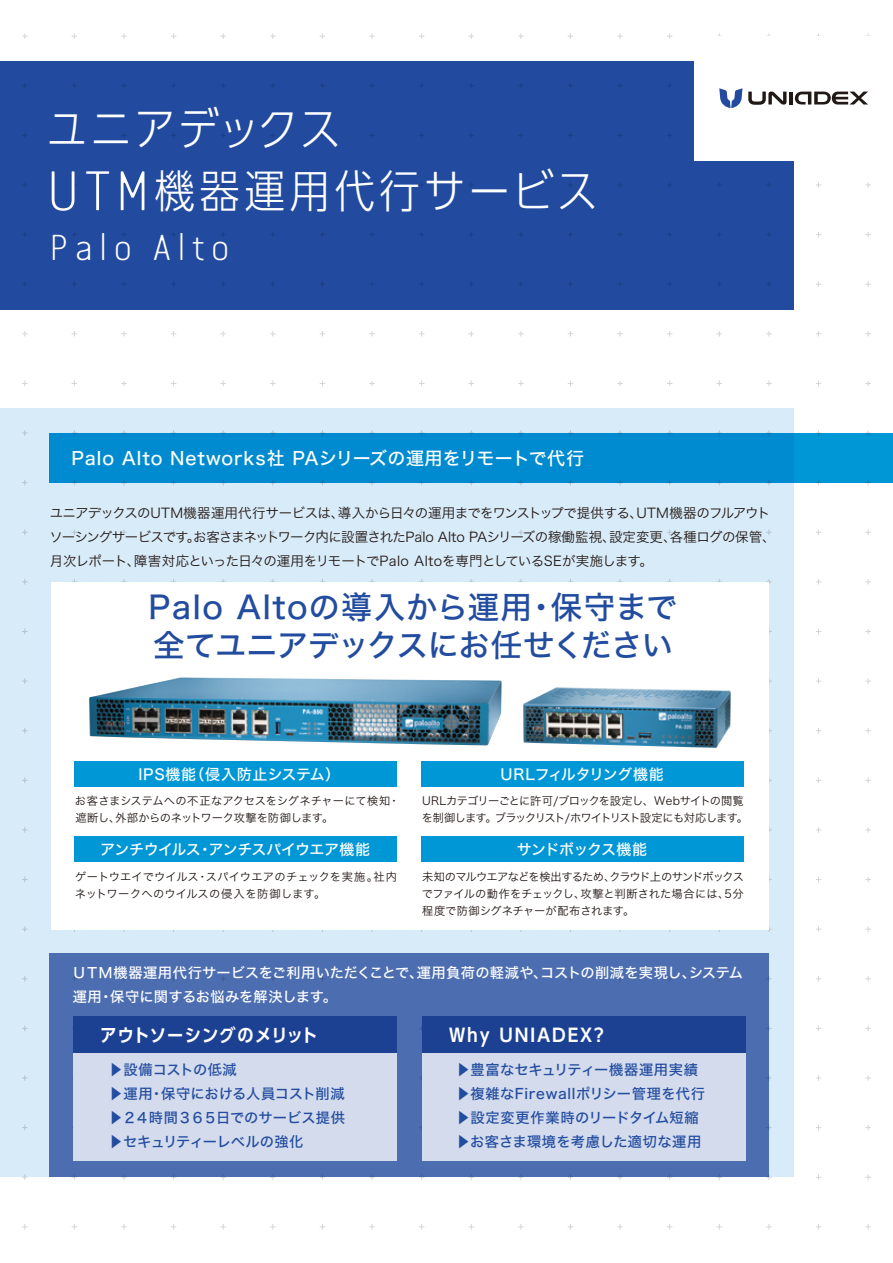
<style>
.page{position:relative;width:893px;height:1263px;background:#fff}
.page>*{position:absolute;margin:0;border:0;box-sizing:border-box;transform-origin:0 0}
.t1{font:300 45px/61.5px "UD Shin Go C Oniz Pr 6 N";letter-spacing:.095em;color:#fff}
.t2{font:300 36px "Van Condensed Light Pro";letter-spacing:.2em;color:#fff}
.t3{font:31.5px/37.5px "Hira Kaku Std N W5";letter-spacing:-.005em;color:#224c9f}
.t4{font:18px "Hira Kaku Std N W5";letter-spacing:.04em;color:#fff}
.t5{font:18px "UD Shin Go C Oniz Pr 6 De B";letter-spacing:.04em;color:#fff}
.t6{font:18px "UD Shin Go C Oniz Pr 6 De B";letter-spacing:.1em;color:#fff}
.t7{font:15px "Hira Kaku Std N W5";letter-spacing:-.025em;color:#fff}
.t8{font:15px "Hira Kaku Std N W5";letter-spacing:.05em;color:#fff}
.t9{font:15px "Hira Kaku Std N W5";letter-spacing:-.045em;color:#fff}
.t10{font:14.25px/24px "Hira Kaku Std N W5";letter-spacing:.03em;color:#224c9f}
.t11{font:14.25px/24px "Hira Kaku Std N W5";letter-spacing:.005em;color:#fff}
.t12{font:14.25px/24px "Hira Kaku Std N W5";letter-spacing:-.015em;color:#224c9f}
.t13{font:13.5px/24px "Hira Kaku Std N W3";letter-spacing:-.04em;color:#221815}
.t14{font:11.25px/17.2px "Hira Kaku Std N W3";letter-spacing:-.015em;color:#221815;text-align:justify}
.t15{font:11.25px/17.2px "Hira Kaku Std N W3";letter-spacing:-.065em;color:#221815}
.t16{font:11.25px/17.2px "Hira Kaku Std N W3";letter-spacing:.01em;color:#221815}
.s1{font-family:"Van Condensed Light Pro";font-size:55.5px}
.s2{font-family:"Koz Go Pro"}
</style>
<div class="page">
<svg style="left:865px;top:182px;width:6px;height:6px"></svg>
<svg style="left:865px;top:232px;width:6px;height:5px"></svg>
<svg style="left:865px;top:281px;width:6px;height:6px"></svg>
<svg style="left:865px;top:331px;width:6px;height:6px"></svg>
<svg style="left:865px;top:381px;width:6px;height:5px"></svg>
<svg style="left:865px;top:529px;width:6px;height:6px"></svg>
<svg style="left:865px;top:579px;width:6px;height:6px"></svg>
<svg style="left:865px;top:629px;width:6px;height:5px"></svg>
<svg style="left:865px;top:678px;width:6px;height:6px"></svg>
<svg style="left:865px;top:728px;width:6px;height:5px"></svg>
<svg style="left:865px;top:777px;width:6px;height:6px"></svg>
<svg style="left:865px;top:827px;width:6px;height:6px"></svg>
<svg style="left:865px;top:877px;width:6px;height:5px"></svg>
<svg style="left:865px;top:926px;width:6px;height:6px"></svg>
<svg style="left:865px;top:976px;width:6px;height:5px"></svg>
<svg style="left:865px;top:1026px;width:6px;height:5px"></svg>
<svg style="left:865px;top:1075px;width:6px;height:6px"></svg>
<svg style="left:865px;top:1125px;width:6px;height:5px"></svg>
<svg style="left:865px;top:1174px;width:6px;height:6px"></svg>
<svg style="left:816px;top:182px;width:5px;height:6px"></svg>
<svg style="left:816px;top:281px;width:5px;height:6px"></svg>
<svg style="left:816px;top:331px;width:5px;height:6px"></svg>
<svg style="left:816px;top:579px;width:5px;height:6px"></svg>
<svg style="left:816px;top:678px;width:5px;height:6px"></svg>
<svg style="left:816px;top:827px;width:5px;height:6px"></svg>
<svg style="left:816px;top:926px;width:5px;height:6px"></svg>
<svg style="left:816px;top:976px;width:5px;height:5px"></svg>
<svg style="left:816px;top:1075px;width:5px;height:6px"></svg>
<svg style="left:816px;top:1174px;width:5px;height:6px"></svg>
<svg style="left:766px;top:331px;width:6px;height:6px"></svg>
<svg style="left:766px;top:381px;width:6px;height:5px"></svg>
<svg style="left:717px;top:331px;width:5px;height:6px"></svg>
<svg style="left:667px;top:33px;width:5px;height:6px"></svg>
<svg style="left:667px;top:331px;width:5px;height:6px"></svg>
<svg style="left:617px;top:33px;width:6px;height:6px"></svg>
<svg style="left:617px;top:331px;width:6px;height:6px"></svg>
<svg style="left:617px;top:381px;width:6px;height:5px"></svg>
<svg style="left:568px;top:33px;width:5px;height:6px"></svg>
<svg style="left:568px;top:331px;width:5px;height:6px"></svg>
<svg style="left:518px;top:33px;width:6px;height:6px"></svg>
<svg style="left:518px;top:331px;width:6px;height:6px"></svg>
<svg style="left:518px;top:381px;width:6px;height:5px"></svg>
<svg style="left:468px;top:33px;width:6px;height:6px"></svg>
<svg style="left:468px;top:331px;width:6px;height:6px"></svg>
<svg style="left:419px;top:33px;width:5px;height:6px"></svg>
<svg style="left:419px;top:331px;width:5px;height:6px"></svg>
<svg style="left:369px;top:33px;width:6px;height:6px"></svg>
<svg style="left:369px;top:331px;width:6px;height:6px"></svg>
<svg style="left:369px;top:381px;width:6px;height:5px"></svg>
<svg style="left:320px;top:33px;width:5px;height:6px"></svg>
<svg style="left:320px;top:331px;width:5px;height:6px"></svg>
<svg style="left:270px;top:33px;width:6px;height:6px"></svg>
<svg style="left:270px;top:331px;width:6px;height:6px"></svg>
<svg style="left:270px;top:381px;width:6px;height:5px"></svg>
<svg style="left:220px;top:33px;width:6px;height:6px"></svg>
<svg style="left:220px;top:331px;width:6px;height:6px"></svg>
<svg style="left:220px;top:381px;width:6px;height:5px"></svg>
<svg style="left:171px;top:33px;width:5px;height:6px"></svg>
<svg style="left:171px;top:331px;width:5px;height:6px"></svg>
<svg style="left:121px;top:33px;width:6px;height:6px"></svg>
<svg style="left:121px;top:331px;width:6px;height:6px"></svg>
<svg style="left:121px;top:381px;width:6px;height:5px"></svg>
<svg style="left:72px;top:33px;width:5px;height:6px"></svg>
<svg style="left:72px;top:331px;width:5px;height:6px"></svg>
<svg style="left:865px;top:1224px;width:6px;height:5px"></svg>
<svg style="left:816px;top:1224px;width:5px;height:5px"></svg>
<svg style="left:766px;top:1224px;width:6px;height:5px"></svg>
<svg style="left:717px;top:1224px;width:5px;height:5px"></svg>
<svg style="left:667px;top:1224px;width:5px;height:5px"></svg>
<svg style="left:617px;top:1224px;width:6px;height:5px"></svg>
<svg style="left:568px;top:1224px;width:5px;height:5px"></svg>
<svg style="left:518px;top:1224px;width:6px;height:5px"></svg>
<svg style="left:468px;top:1224px;width:6px;height:5px"></svg>
<svg style="left:419px;top:1224px;width:5px;height:5px"></svg>
<svg style="left:369px;top:1224px;width:6px;height:5px"></svg>
<svg style="left:320px;top:1224px;width:5px;height:5px"></svg>
<svg style="left:270px;top:1224px;width:6px;height:5px"></svg>
<svg style="left:220px;top:1224px;width:6px;height:5px"></svg>
<svg style="left:171px;top:1224px;width:5px;height:5px"></svg>
<svg style="left:121px;top:1224px;width:6px;height:5px"></svg>
<svg style="left:22px;top:33px;width:6px;height:6px"></svg>
<svg style="left:22px;top:331px;width:6px;height:6px"></svg>
<svg style="left:22px;top:381px;width:6px;height:5px"></svg>
<svg style="left:22px;top:1224px;width:6px;height:5px"></svg>
<svg style="left:72px;top:1224px;width:5px;height:5px"></svg>
<div style="left:0;top:408px;width:794px;height:769px;background:#d8ebf8"></div>
<div style="left:50px;top:433px;width:843px;height:50px;background:#008bd0"></div>
<div style="left:50px;top:954px;width:719px;height:223px;background:#4c6eb1"></div>
<div style="left:0;top:61px;width:794px;height:248px;background:#224b9f"></div>
<div style="left:51px;top:582px;width:718px;height:348px;background:#fff"></div>
<div style="left:74px;top:837px;width:323px;height:25px;background:#0097d6"></div>
<div style="left:74px;top:761px;width:323px;height:25px;background:#0097d6"></div>
<div style="left:421px;top:837px;width:323px;height:25px;background:#0097d6"></div>
<div style="left:421px;top:761px;width:323px;height:25px;background:#0097d6"></div>
<div style="left:74px;top:1016px;width:323px;height:145px;background:#d3dbec"></div>
<div style="left:422px;top:1016px;width:323px;height:145px;background:#d3dbec"></div>
<div style="left:74px;top:1016px;width:323px;height:37px;background:#1c4193"></div>
<div style="left:422px;top:1016px;width:323px;height:37px;background:#1c4193"></div>
<img style="left:89px;top:677px;width:413px;height:68px">
<img style="left:523px;top:687px;width:208px;height:61px">
<div style="left:694px;top:36px;width:199px;height:124px;background:#fff"></div>
<svg style="left:795px;top:91px;width:73px;height:14px"></svg>
<hr style="left:789px;top:92px;width:4px;height:13px;background:#221815">
<svg style="left:748px;top:91px;width:38px;height:14px"></svg>
<svg style="left:719px;top:88px;width:23px;height:20px"></svg>
<h1 class="t1" style="left:47px;top:96px;width:552px">ユニアデックス<br><span class="s1">UTM</span>機器運用代行サービス</h1>
<h2 class="t2" style="left:50px;top:224px;width:180px">Palo Alto</h2>
<h3 class="t4" style="left:72px;top:444px;width:514px">Palo Alto Networks社 PAシリーズの運用をリモートで代行</h3>
<p class="t13" style="left:49px;top:501px;width:728px">ユニアデックスのUTM機器運用代行サービスは、導入から日々の運用までをワンストップで提供する、UTM機器のフルアウトソーシングサービスです。お客さまネットワーク内に設置されたPalo Alto PAシリーズの稼働監視、設定変更、各種ログの保管、月次レポート、障害対応といった日々の運用をリモートでPalo Altoを専門としているSEが実施します。</p>
<h3 class="t3" style="left:149px;top:589px;width:530px">Palo Altoの導入から運用・保守まで全てユニアデックスにお任せください</h3>
<p class="t8" style="left:138px;top:762px;width:203px">IPS機能（侵入防止システム）</p>
<p class="t7" style="left:501px;top:762px;width:165px">URLフィルタリング機能</p>
<p class="t14" style="left:75px;top:792px;width:326px">お客さまシステムへの不正なアクセスをシグネチャーにて検知・遮断し、外部からのネットワーク攻撃を防御します。</p>
<p class="t15" style="left:422px;top:792px;width:328px">URLカテゴリーごとに許可/ブロックを設定し、Webサイトの閲覧を制御します。ブラックリスト/ホワイトリスト設定にも対応します。</p>
<p class="t7" style="left:100px;top:838px;width:272px">アンチウイルス・アンチスパイウエア機能</p>
<p class="t9" style="left:517px;top:838px;width:132px">サンドボックス機能</p>
<p class="t16" style="left:75px;top:868px;width:324px">ゲートウエイでウイルス・スパイウエアのチェックを実施。社内ネットワークへのウイルスの侵入を防御します。</p>
<p class="t14" style="left:422px;top:868px;width:324px">未知のマルウエアなどを検出するため、クラウド上のサンドボックスでファイルの動作をチェックし、攻撃と判断された場合には、5分程度で防御シグネチャーが配布されます。</p>
<p class="t11" style="left:72px;top:961px;width:673px">ＵＴＭ機器運用代行サービスをご利用いただくことで、運用負荷の軽減や、コストの削減を実現し、システム運用・保守に関するお悩みを解決します。</p>
<h3 class="t5" style="left:100px;top:1021px;width:218px">アウトソーシングのメリット</h3>
<p class="t12" style="left:109px;top:1057px;width:238px"><span class="s2">▶</span>設備コストの低減<br><span class="s2">▶</span>運用・保守における人員コスト削減<span class="s2">▶</span>２４時間３６５日でのサービス提供<span class="s2">▶</span>セキュリティーレベルの強化</p>
<p class="t10" style="left:456px;top:1057px;width:251px"><span class="s2">▶</span>豊富なセキュリティー機器運用実績<span class="s2">▶</span>複雑なFirewallポリシー管理を代行<span class="s2">▶</span>設定変更作業時のリードタイム短縮<span class="s2">▶</span>お客さま環境を考慮した適切な運用</p>
<h3 class="t6" style="left:449px;top:1021px;width:159px">Why UNIADEX？</h3>
</div>
